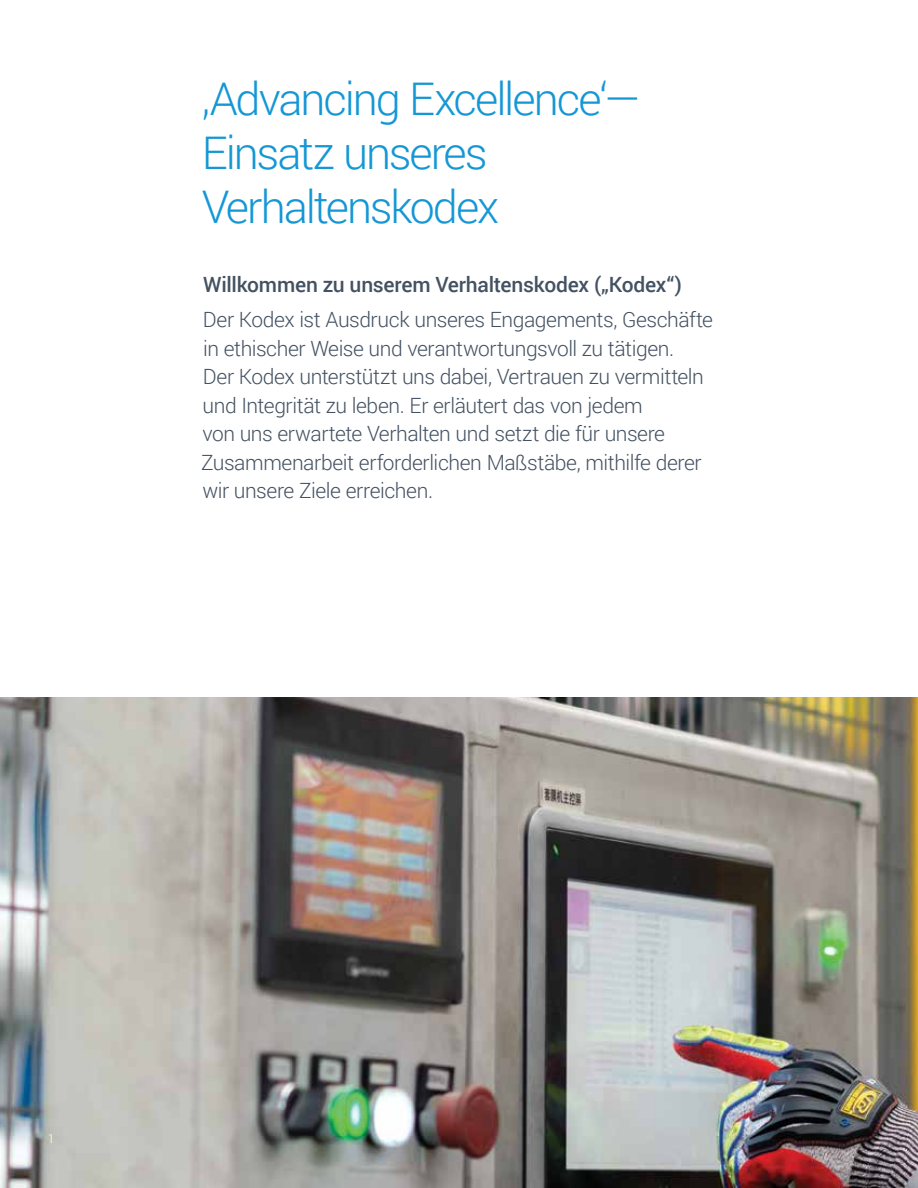
<style>
.page{position:relative;width:918px;height:1188px;background:#fff}
.page>*{position:absolute;margin:0;border:0;box-sizing:border-box;transform-origin:0 0}
.t1{font:300 45px/54px "Roboto";letter-spacing:-.045em;color:#1497d5}
.t2{font:300 21px/28.5px "Roboto";letter-spacing:-.02em;color:#435161}
.t3{font:500 21px "Roboto";letter-spacing:-.01em;color:#435161}
.t4{font:300 12px "Roboto";color:#fff}
</style>
<div class="page">
<img style="left:0;top:698px;width:918px;height:490px">
<h1 class="t1" style="left:202px;top:70px;width:440px">‚Advancing Excellence‘—<br>Einsatz unseres<br>Verhaltenskodex</h1>
<p class="t3" style="left:203px;top:270px;width:480px">Willkommen zu unserem Verhaltenskodex („Kodex“)</p>
<p class="t2" style="left:201px;top:305px;width:514px">Der Kodex ist Ausdruck unseres Engagements, Geschäfte in ethischer Weise und verantwortungsvoll zu tätigen.<br>Der Kodex unterstützt uns dabei, Vertrauen zu vermitteln und Integrität zu leben. Er erläutert das von jedem<br>von uns erwartete Verhalten und setzt die für unsere Zusammenarbeit erforderlichen Maßstäbe, mithilfe derer wir unsere Ziele erreichen.</p>
<p class="t4" style="left:48px;top:1131px;width:8px">1</p>
</div>
